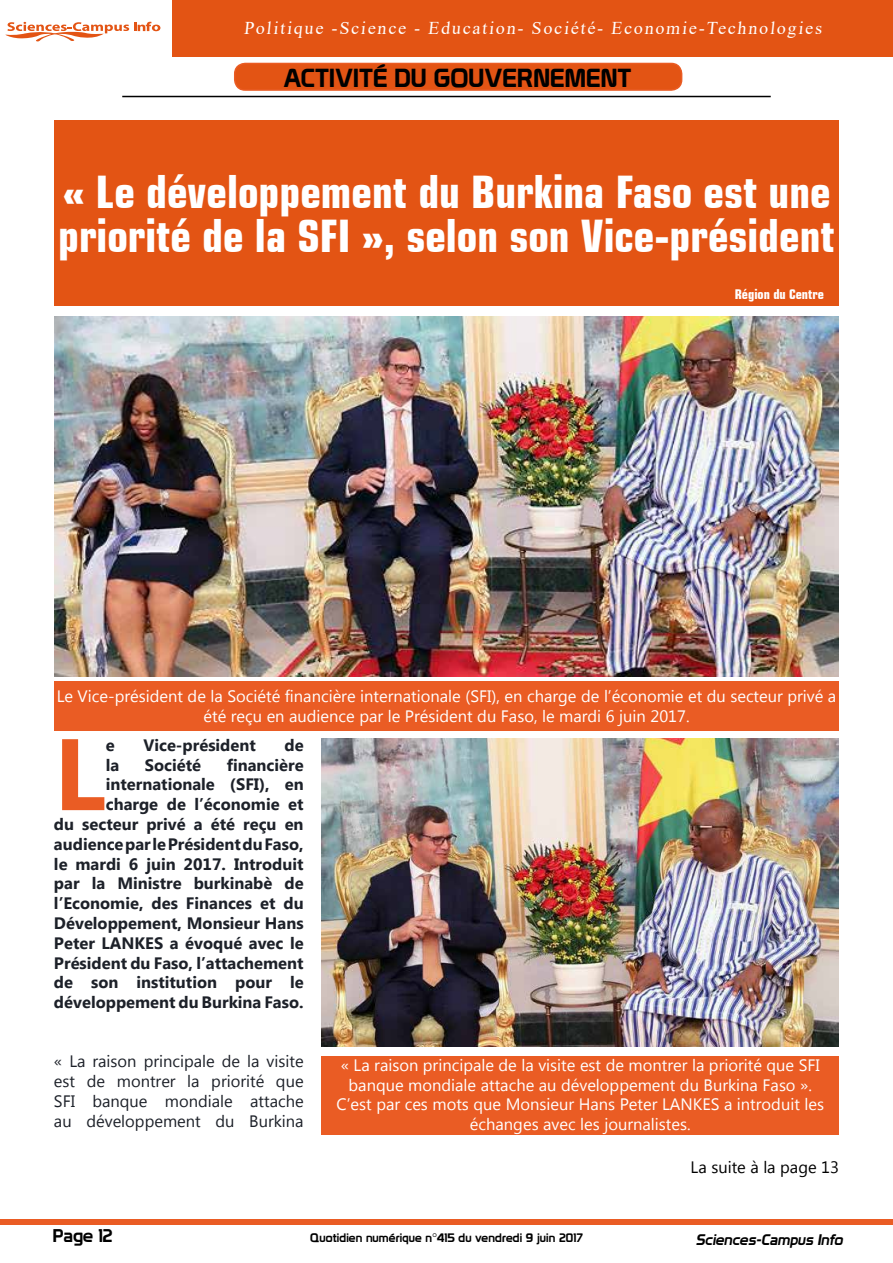
<style>
.page{position:relative;width:893px;height:1263px;background:#fff}
.page>*{position:absolute;margin:0;border:0;box-sizing:border-box;transform-origin:0 0}
.t1{font:700 101.4px "Myanmar Text";color:#ea5c24}
.t2{font:700 condensed 45px/43.5px "Square 721 BT";color:#fff}
.t3{font:25.5px "Prototype";color:#000}
.t4{font:18px "Times New Roman";color:#fff}
.t5{font:18px "Prototype";color:#000}
.t6{font:16.5px/19.8px "Myanmar Text";color:#fff;text-align:center}
.t7{font:700 16.5px/19.8px "Myanmar Text";color:#1d2129;text-align:right}
.t8{font:16.5px/19.8px "Myanmar Text";color:#1d2129;text-align:justify}
.t9{font:16.5px "Myanmar Text";color:#000}
.t10{font:italic 15px "Prototype";color:#000}
.t11{font:700 condensed 13.5px "Square 721 BT";color:#fff}
.t12{font:12px "Prototype";letter-spacing:.01em;color:#000}
</style>
<div class="page">
<div style="left:1px;top:1219px;width:892px;height:6px;background:#ea5c24"></div>
<hr style="left:122px;top:96px;width:649px;height:1px;background:#000">
<div style="left:235px;top:63px;width:447px;height:27px;background:#e35414;border-radius:10px"></div>
<div style="left:234px;top:63px;width:448px;height:28px;border:2px solid #ea5c24;border-radius:10px"></div>
<svg style="left:5px;top:22px;width:155px;height:20px"></svg>
<div style="left:172px;top:0;width:721px;height:56px;background:#e35414"></div>
<div style="left:54px;top:120px;width:785px;height:186px;background:#e35414"></div>
<img style="left:54px;top:316px;width:785px;height:360px">
<div style="left:54px;top:681px;width:785px;height:50px;background:#ea5c24"></div>
<img style="left:322px;top:739px;width:517px;height:307px">
<div style="left:322px;top:1056px;width:517px;height:78px;background:#ea5c24"></div>
<p class="t4" style="left:244px;top:15px;width:582px">Politique -Science - Education- Société- Economie-Technologies</p>
<h3 class="t3" style="left:283px;top:63px;width:350px">ACTIVITÉ DU GOUVERNEMENT</h3>
<h2 class="t2" style="left:58px;top:170px;width:778px">« Le développement du Burkina Faso est une priorité de la SFI », selon son Vice-président</h2>
<p class="t11" style="left:735px;top:286px;width:91px">Région du Centre</p>
<p class="t6" style="left:57px;top:686px;width:781px">Le Vice-président de la Société financière internationale (SFI), en charge de l’économie et du secteur privé a été reçu en audience par le Président du Faso, le mardi 6 juin 2017.</p>
<h1 class="t1" style="left:54px;top:716px;width:53px">L</h1>
<p class="t7" style="left:106px;top:735px;width:10px">e</p>
<p class="t7" style="left:143px;top:735px;width:114px">Vice-président</p>
<p class="t7" style="left:284px;top:735px;width:21px">de</p>
<p class="t7" style="left:54px;top:755px;width:251px">financière<br>internationale (SFI), en charge de l’économie et<br>du secteur privé a été reçu en audience par le Président du Faso, le mardi 6 juin 2017. Introduit par la Ministre burkinabè de l’Economie, des Finances et du<br>Développement, Monsieur Hans<br>Peter LANKES a évoqué avec le<br>Président du Faso, l’attachement de son institution pour le développement du Burkina Faso.</p>
<p class="t7" style="left:106px;top:755px;width:15px">la</p>
<p class="t7" style="left:145px;top:755px;width:58px">Société</p>
<p class="t8" style="left:54px;top:1052px;width:251px">« La raison principale de la visite est de montrer la priorité que SFI banque mondiale attache au développement du Burkina</p>
<p class="t6" style="left:337px;top:1055px;width:489px">« La raison principale de la visite est de montrer la priorité que SFI banque mondiale attache au développement du Burkina Faso ».<br>C’est par ces mots que Monsieur Hans Peter LANKES a introduit les échanges avec les journalistes.</p>
<p class="t9" style="left:691px;top:1157px;width:150px">La suite à la page 13</p>
<p class="t5" style="left:53px;top:1225px;width:61px">Page 12</p>
<p class="t12" style="left:310px;top:1230px;width:274px">Quotidien numérique n°415 du vendredi 9 juin 2017</p>
<p class="t10" style="left:696px;top:1231px;width:152px">Sciences-Campus Info</p>
</div>
